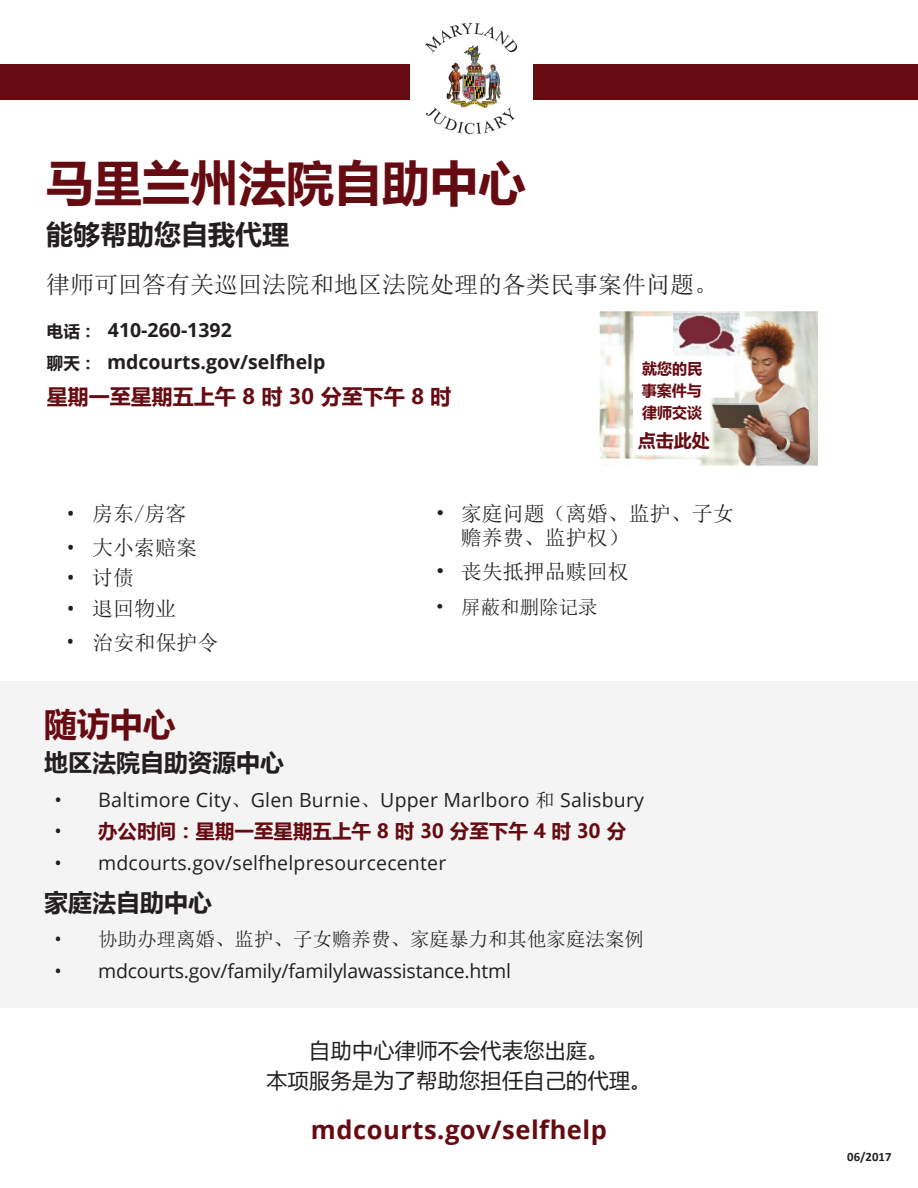
<style>
.page{position:relative;width:918px;height:1188px;background:#fff}
.page>*{position:absolute;margin:0;border:0;box-sizing:border-box;transform-origin:0 0}
.t1{font:700 48px "Microsoft Ya Hei UI";color:#670b12}
.t2{font:700 33px "Microsoft Ya Hei UI";color:#670b12}
.t3{font:700 27px "Microsoft Ya Hei UI";color:#231f20}
.t4{font:700 25.5px "Open Sans";letter-spacing:.02em;color:#670b12}
.t5{font:24px "Sim Sun";color:#231f20}
.t6{font:700 24px "Microsoft Ya Hei UI";color:#231f20}
.t7{font:21px/23.2px "Sim Sun";color:#231f20}
.t8{font:21px/30px "Microsoft Ya Hei UI";letter-spacing:.02em;color:#231f20;text-align:center}
.t9{font:700 21px "Microsoft Ya Hei UI";color:#670b12}
.t10{font:19.5px "Open Sans";letter-spacing:.01em;color:#231f20}
.t11{font:19.5px "Open Sans";letter-spacing:-.01em;color:#231f20}
.t12{font:700 19.5px/31.7px "Open Sans";color:#231f20}
.t13{font:19.5px "Sim Sun";color:#231f20}
.t14{font:700 19.5px "Microsoft Ya Hei UI";color:#670b12}
.t15{font:700 18px "Microsoft Ya Hei UI";color:#670b12}
.t16{font:700 15px/22.2px "Microsoft Ya Hei UI";color:#670b12;text-align:justify}
.t17{font:700 12.75px "Calibri";color:#231f20}
.s1{font-family:"Microsoft Ya Hei UI";font-size:16.5px}
.s2{font-family:"Open Sans"}
.s3{font-size:19.8px}
.s4{font-family:"Sim Sun"}
.s5{font-family:"Open Sans";font-weight:400;color:#231f20}
</style>
<div class="page">
<div style="left:0;top:64px;width:918px;height:36px;background:#670b12"></div>
<div style="left:410px;top:21px;width:122px;height:126px;background:#fff"></div>
<div style="left:0;top:681px;width:918px;height:327px;background:#f4f4f4"></div>
<img style="left:424px;top:22px;width:94px;height:113px">
<img style="left:599px;top:311px;width:218px;height:155px">
<div style="left:634px;top:316px;width:100px;height:82px;background:#fff"></div>
<div style="left:633px;top:387px;width:77px;height:68px;background:#fff"></div>
<img style="left:674px;top:313px;width:66px;height:42px">
<h1 class="t1" style="left:46px;top:149px;width:482px">马里兰州法院自助中心</h1>
<h3 class="t3" style="left:46px;top:215px;width:244px">能够帮助您自我代理</h3>
<p class="t5" style="left:46px;top:273px;width:674px">律师可回答有关巡回法院和地区法院处理的各类民事案件问题。</p>
<p class="t12" style="left:47px;top:314px;width:280px"><span class="s1">电话：</span> 410-260-1392<br><span class="s1">聊天：</span> mdcourts.gov/selfhelp</p>
<p class="t9" style="left:47px;top:382px;width:406px">星期一至星期五上午 8 时 30 分至下午 8 时</p>
<p class="t16" style="left:642px;top:357px;width:62px">就您的民事案件与律师交谈</p>
<p class="t15" style="left:638px;top:428px;width:73px">点击此处</p>
<p class="t7" style="left:67px;top:502px;width:121px"><span class="s2">•</span> 房东/房客</p>
<p class="t7" style="left:67px;top:536px;width:132px"><span class="s2">•</span> 大小索赔案</p>
<p class="t7" style="left:67px;top:566px;width:69px"><span class="s2">•</span> 讨债</p>
<p class="t7" style="left:67px;top:597px;width:111px"><span class="s2">•</span> 退回物业</p>
<p class="t7" style="left:67px;top:631px;width:153px"><span class="s2">•</span> 治安和保护令</p>
<p class="t7" style="left:461px;top:502px;width:274px;text-indent:-26px">• 家庭问题（离婚、监护、子女赡养费、监护权）</p>
<p class="t7" style="left:435px;top:560px;width:195px">• 丧失抵押品赎回权</p>
<p class="t13" style="left:435px;top:597px;width:164px">• 屏蔽和删除记录</p>
<h2 class="t2" style="left:44px;top:701px;width:134px">随访中心</h2>
<p class="t6" style="left:44px;top:746px;width:242px">地区法院自助资源中心</p>
<p class="t10" style="left:55px;top:786px;width:591px"><span class="s3">• Baltimore City</span><span class="s4">、</span>Glen Burnie<span class="s4">、</span>Upper Marlboro <span class="s4">和</span> Salisbury</p>
<p class="t14" style="left:55px;top:818px;width:573px"><span class="s5">•</span> 办公时间：星期一至星期五上午 8 时 30 分至下午 4 时 30 分</p>
<p class="t10" style="left:55px;top:850px;width:393px">• mdcourts.gov/selfhelpresourcecenter</p>
<p class="t6" style="left:44px;top:885px;width:170px">家庭法自助中心</p>
<p class="t13" style="left:55px;top:929px;width:591px"><span class="s2">•</span> 协助办理离婚、监护、子女赡养费、家庭暴力和其他家庭法案例</p>
<p class="t11" style="left:55px;top:958px;width:458px">• mdcourts.gov/family/familylawassistance.html</p>
<p class="t8" style="left:266px;top:1035px;width:387px">自助中心律师不会代表您出庭。<br>本项服务是为了帮助您担任自己的代理。</p>
<h3 class="t4" style="left:311px;top:1112px;width:297px">mdcourts.gov/selfhelp</h3>
<p class="t17" style="left:847px;top:1149px;width:46px">06/2017</p>
</div>
